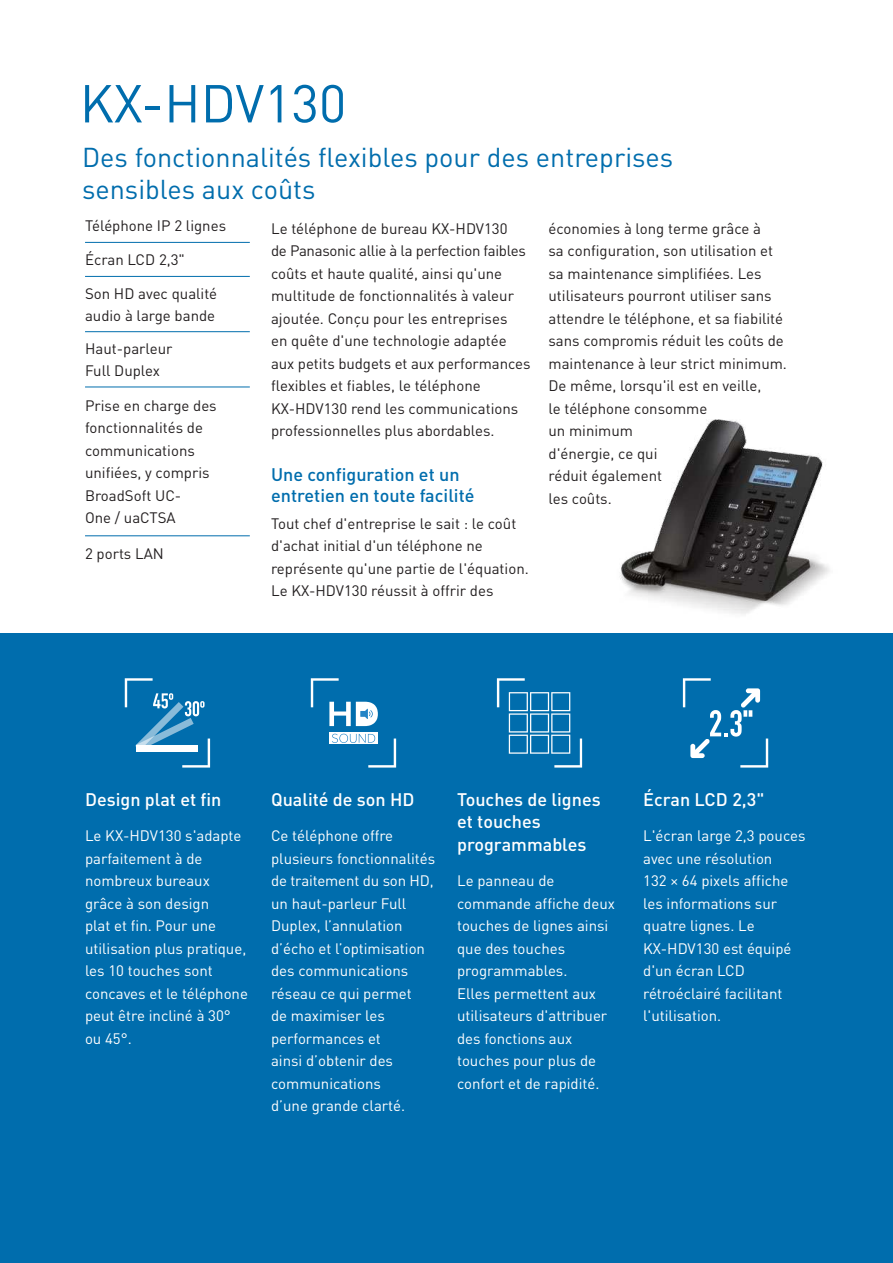
<style>
.page{position:relative;width:893px;height:1263px;background:#fff}
.page>*{position:absolute;margin:0;border:0;box-sizing:border-box;transform-origin:0 0}
.t1{font:52.5px "DIN Pro";color:#006dad}
.t2{font:27px/32.4px "DIN Pro";color:#006dad}
.t3{font:500 18px/22.5px "DIN Pro";color:#fff}
.t4{font:500 18px/21.6px "DIN Pro";color:#006dad}
.t5{font:15px/22.5px "DIN Pro";color:#231f20}
.t6{font:15px/22.5px "DIN Pro";color:#fff}
</style>
<div class="page">
<div style="left:0;top:634px;width:893px;height:629px;background:#006dad"></div>
<hr style="left:85px;top:242px;width:165px;height:1px;background:#006dad">
<hr style="left:85px;top:276px;width:165px;height:1px;background:#006dad">
<hr style="left:85px;top:331px;width:165px;height:1px;background:#006dad">
<hr style="left:85px;top:387px;width:165px;height:1px;background:#006dad">
<hr style="left:85px;top:535px;width:165px;height:1px;background:#006dad">
<svg style="left:683px;top:678px;width:85px;height:89px"></svg>
<svg style="left:497px;top:678px;width:85px;height:89px"></svg>
<svg style="left:125px;top:678px;width:85px;height:89px"></svg>
<div style="left:329px;top:733px;width:49px;height:11px;background:#fff"></div>
<svg style="left:332px;top:734px;width:64px;height:33px"></svg>
<svg style="left:311px;top:678px;width:67px;height:48px"></svg>
<img style="left:620px;top:420px;width:210px;height:194px">
<h1 class="t1" style="left:80px;top:62px;width:268px">KX-HDV130</h1>
<h2 class="t2" style="left:82px;top:138px;width:593px">Des fonctionnalités flexibles pour des entreprises sensibles aux coûts</h2>
<p class="t5" style="left:85px;top:213px;width:143px">Téléphone IP 2 lignes</p>
<p class="t5" style="left:85px;top:247px;width:101px">Écran LCD 2,3"</p>
<p class="t5" style="left:85px;top:280px;width:134px">Son HD avec qualité audio à large bande</p>
<p class="t5" style="left:85px;top:336px;width:89px">Haut-parleur<br>Full Duplex</p>
<p class="t5" style="left:85px;top:393px;width:133px">Prise en charge des fonctionnalités de communications unifiées, y compris<br>BroadSoft UC-<br>One / uaCTSA</p>
<p class="t5" style="left:85px;top:540px;width:80px">2 ports LAN</p>
<p class="t5" style="left:271px;top:216px;width:261px">Le téléphone de bureau KX-HDV130<br>de Panasonic allie à la perfection faibles coûts et haute qualité, ainsi qu'une multitude de fonctionnalités à valeur ajoutée. Conçu pour les entreprises<br>en quête d'une technologie adaptée aux petits budgets et aux performances flexibles et fiables, le téléphone KX-HDV130 rend les communications professionnelles plus abordables.</p>
<p class="t4" style="left:271px;top:461px;width:205px">Une configuration et un entretien en toute facilité</p>
<p class="t5" style="left:271px;top:511px;width:259px">Tout chef d'entreprise le sait : le coût d'achat initial d'un téléphone ne représente qu'une partie de l'équation.<br>Le KX-HDV130 réussit à offrir des</p>
<p class="t5" style="left:548px;top:216px;width:240px">économies à long terme grâce à<br>sa configuration, son utilisation et sa maintenance simplifiées. Les utilisateurs pourront utiliser sans attendre le téléphone, et sa fiabilité sans compromis réduit les coûts de maintenance à leur strict minimum.<br>De même, lorsqu'il est en veille,<br>le téléphone consomme<br>un minimum<br>d'énergie, ce qui<br>réduit également<br>les coûts.</p>
<p class="t3" style="left:85px;top:786px;width:138px">Design plat et fin</p>
<p class="t6" style="left:85px;top:823px;width:164px">Le KX-HDV130 s'adapte parfaitement à de nombreux bureaux grâce à son design<br>plat et fin. Pour une utilisation plus pratique, les 10 touches sont concaves et le téléphone peut être incliné à 30° ou 45°.</p>
<p class="t3" style="left:271px;top:786px;width:145px">Qualité de son HD</p>
<p class="t6" style="left:271px;top:823px;width:166px">Ce téléphone offre plusieurs fonctionnalités de traitement du son HD, un haut-parleur Full<br>Duplex, l’annulation d’écho et l’optimisation des communications réseau ce qui permet<br>de maximiser les performances et<br>ainsi d’obtenir des communications<br>d’une grande clarté.</p>
<p class="t3" style="left:457px;top:786px;width:145px">Touches de lignes et touches programmables</p>
<p class="t6" style="left:457px;top:868px;width:159px">Le panneau de commande affiche deux touches de lignes ainsi que des touches programmables.<br>Elles permettent aux utilisateurs d'attribuer des fonctions aux touches pour plus de confort et de rapidité.</p>
<p class="t3" style="left:643px;top:786px;width:123px">Écran LCD 2,3"</p>
<p class="t6" style="left:643px;top:823px;width:164px">L'écran large 2,3 pouces avec une résolution<br>132 × 64 pixels affiche les informations sur quatre lignes. Le<br>KX-HDV130 est équipé d'un écran LCD rétroéclairé facilitant l'utilisation.</p>
</div>
